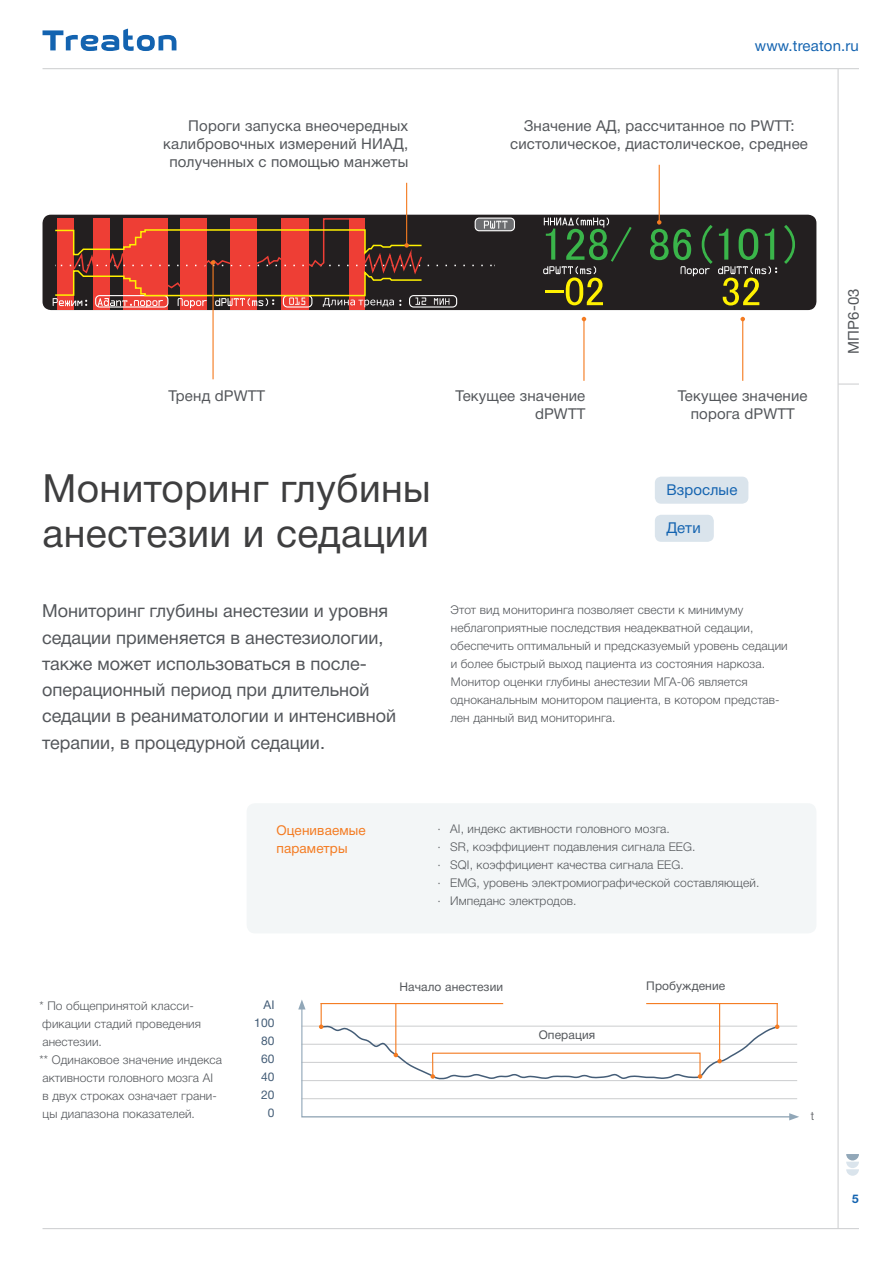
<style>
.page{position:relative;width:893px;height:1263px;background:#fff}
.page>*{position:absolute;margin:0;border:0;box-sizing:border-box;transform-origin:0 0}
.t1{font:39px/45px "Helvetica Neue Cyr";letter-spacing:.01em;color:#3e3e3f}
.t2{font:18px/26.2px "Helvetica Neue Cyr";color:#53565a}
.t3{font:15px/18px "Helvetica Neue Cyr";letter-spacing:.01em;color:#53565a;text-align:right}
.t4{font:15px "Helvetica Neue Cyr";letter-spacing:.01em;color:#1363b0}
.t5{font:13.5px/18px "Helvetica Neue Cyr";letter-spacing:.01em;color:#f47b21}
.t6{font:300 12px/18px "Helvetica Neue Cyr";letter-spacing:.01em;color:#53565a}
.t7{font:12px "Helvetica Neue Cyr";letter-spacing:.01em;color:#53565a}
.t8{font:12px/18px "Helvetica Neue Cyr";letter-spacing:.01em;color:#445d77;text-align:right}
.t9{font:700 12px "Helvetica Neue Cyr";color:#1363b0}
</style>
<div class="page">
<svg style="left:43px;top:29px;width:133px;height:22px"></svg>
<hr style="left:43px;top:1228px;width:816px;height:1px;background:#d1d2d4">
<hr style="left:43px;top:68px;width:816px;height:1px;background:#d1d2d4">
<svg style="left:846px;top:1154px;width:13px;height:22px"></svg>
<hr style="left:837px;top:69px;width:2px;height:1159px;background:#d1d2d4">
<hr style="left:838px;top:383px;width:21px;height:2px;background:#d1d2d4">
<div style="left:247px;top:803px;width:569px;height:130px;background:#f3f6f7;border-radius:9px"></div>
<hr style="left:301px;top:1025px;width:496px;height:2px;background:#d1d2d4">
<hr style="left:301px;top:1044px;width:496px;height:1px;background:#d1d2d4">
<hr style="left:301px;top:1062px;width:496px;height:1px;background:#d1d2d4">
<hr style="left:301px;top:1080px;width:496px;height:1px;background:#d1d2d4">
<hr style="left:301px;top:1098px;width:496px;height:1px;background:#d1d2d4">
<svg style="left:301px;top:1009px;width:492px;height:109px"></svg>
<svg style="left:298px;top:1000px;width:8px;height:9px"></svg>
<svg style="left:789px;top:1113px;width:10px;height:7px"></svg>
<svg style="left:319px;top:1003px;width:460px;height:77px"></svg>
<div style="left:43px;top:215px;width:773px;height:95px;background:#231f20;border-radius:9px"></div>
<div style="left:57px;top:219px;width:17px;height:91px;background:#ee3e35"></div>
<div style="left:93px;top:219px;width:17px;height:91px;background:#ee3e35"></div>
<div style="left:123px;top:219px;width:45px;height:91px;background:#ee3e35"></div>
<div style="left:180px;top:219px;width:26px;height:91px;background:#ee3e35"></div>
<div style="left:230px;top:219px;width:26px;height:91px;background:#ee3e35"></div>
<div style="left:281px;top:219px;width:28px;height:91px;background:#ee3e35"></div>
<div style="left:350px;top:219px;width:15px;height:91px;background:#ee3e35"></div>
<svg style="left:784px;top:225px;width:11px;height:39px"></svg>
<svg style="left:543px;top:217px;width:89px;height:88px"></svg>
<div style="left:475px;top:218px;width:39px;height:13px;background:#6c6d70;border-radius:4px"></div>
<div style="left:475px;top:218px;width:40px;height:13px;border:1px solid #fff;border-radius:4px"></div>
<hr style="left:406px;top:183px;width:1px;height:62px;background:#f47b21">
<hr style="left:659px;top:165px;width:1px;height:57px;background:#f47b21">
<svg style="left:650px;top:220px;width:127px;height:85px"></svg>
<hr style="left:583px;top:319px;width:1px;height:62px;background:#f47b21">
<svg style="left:582px;top:317px;width:4px;height:4px"></svg>
<hr style="left:742px;top:319px;width:1px;height:62px;background:#f47b21">
<svg style="left:740px;top:317px;width:5px;height:4px"></svg>
<hr style="left:212px;top:262px;width:2px;height:117px;background:#f47b21">
<svg style="left:53px;top:217px;width:454px;height:91px"></svg>
<div style="left:655px;top:477px;width:93px;height:27px;background:#dae4ec;border-radius:6px"></div>
<div style="left:655px;top:515px;width:59px;height:27px;background:#dae4ec;border-radius:6px"></div>
<p class="t4" style="left:755px;top:38px;width:106px">www.treaton.ru</p>
<p class="t3" style="left:163px;top:117px;width:246px">Пороги запуска внеочередных калибровочных измерений НИАД, полученных с помощью манжеты</p>
<p class="t3" style="left:510px;top:117px;width:299px;text-align:center">Значение АД, рассчитанное по PWTT: систолическое, диастолическое, среднее</p>
<p class="t3" style="left:169px;top:387px;width:98px">Тренд dPWTT</p>
<h1 class="t1" style="left:43px;top:466px;width:390px">Мониторинг глубины анестезии и седации</h1>
<h2 class="t2" style="left:42px;top:598px;width:356px">Мониторинг глубины анестезии и уровня седации применяется в анестезиологии, также может использоваться в после&shy;операционный период при длительной седации в реаниматологии и интенсивной терапии, в процедурной седации.</h2>
<p class="t3" style="left:456px;top:387px;width:131px">Текущее значение dPWTT</p>
<p class="t3" style="left:678px;top:387px;width:131px;text-align:center">Текущее значение порога dPWTT</p>
<p class="t4" style="left:666px;top:482px;width:73px">Взрослые</p>
<p class="t4" style="left:666px;top:520px;width:36px">Дети</p>
<p class="t6" style="left:450px;top:601px;width:339px">Этот вид мониторинга позволяет свести к минимуму неблагоприятные последствия неадекватной седации, обеспечить оптимальный и предсказуемый уровень седации и более быстрый выход пациента из состояния наркоза.<br>Монитор оценки глубины анестезии МГА-06 является одноканальным монитором пациента, в котором представ&shy;лен данный вид мониторинга.</p>
<p class="t6" style="left:40px;top:997px;width:184px">* По общепринятой класси&shy;фикации стадий проведения анестезии.<br>** Одинаковое значение индекса активности головного мозга AI<br>в двух строках означает грани&shy;цы диапазона показателей.</p>
<p class="t5" style="left:276px;top:821px;width:91px">Оцениваемые параметры</p>
<p class="t6" style="left:437px;top:820px;width:323px">· AI, индекс активности головного мозга.<br>· SR, коэффициент подавления сигнала EEG.<br>· SQI, коэффициент качества сигнала EEG.<br>· EMG, уровень электромиографической составляющей. · Импеданс электродов.</p>
<p class="t8" style="left:254px;top:996px;width:22px">AI<br>100<br>80<br>60<br>40<br>20<br>0</p>
<p class="t7" style="left:399px;top:980px;width:105px">Начало анестезии</p>
<p class="t7" style="left:646px;top:979px;width:81px">Пробуждение</p>
<p class="t7" style="left:539px;top:1028px;width:58px">Операция</p>
<p class="t6" style="left:811px;top:1107px;width:5px">t</p>
<p class="t3" style="left:845px;top:354px;width:67px;rotate:-90deg">МПР6-03</p>
<p class="t9" style="left:852px;top:1192px;width:8px">5</p>
</div>
